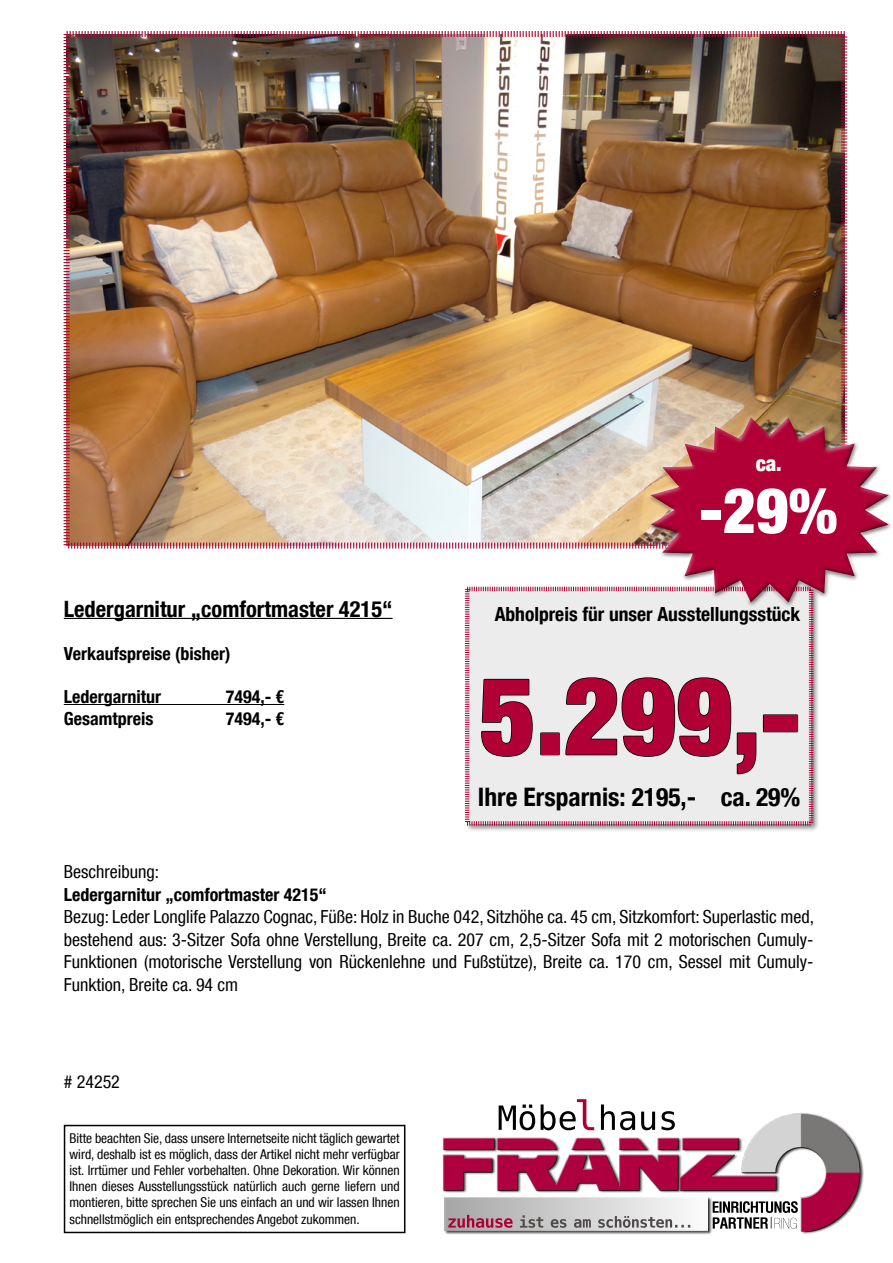
<style>
.page{position:relative;width:893px;height:1263px;background:#fff}
.page>*{position:absolute;margin:0;border:0;box-sizing:border-box;transform-origin:0 0}
.t1{font:900 condensed 108px "Helvetica Neue LT Com";color:#b10035}
.t2{font:900 condensed 63px "Helvetica Neue LT Com";color:#fff}
.t3{font:700 condensed 25.5px "Helvetica Neue LT Com";color:#000}
.t4{font:700 condensed 22.5px "Helvetica Neue LT Com";color:#000}
.t5{font:900 condensed 21px "Helvetica Neue LT Com";color:#fff}
.t6{font:700 condensed 19.5px "Helvetica Neue LT Com";color:#000}
.t7{font:condensed 18px/22.5px "Helvetica Neue LT Com";color:#000;text-align:justify}
.t8{font:700 condensed 18px "Helvetica Neue LT Com";color:#000}
.t9{font:condensed 13.5px/16.2px "Helvetica Neue LT Com";color:#000;text-align:justify}
</style>
<div class="page">
<img style="left:63px;top:31px;width:785px;height:518px">
<hr style="left:64px;top:618px;width:329px;height:1px;background:#000">
<hr style="left:64px;top:704px;width:220px;height:1px;background:#000">
<div style="left:464px;top:586px;width:356px;height:247px;background:#000;opacity:.45"></div>
<svg style="left:464px;top:586px;width:350px;height:240px;background:#e2dddf"></svg>
<div style="left:64px;top:1125px;width:341px;height:108px;border:2px solid #000"></div>
<div style="left:444px;top:1112px;width:415px;height:119px;background:#fff;opacity:.75"></div>
<div style="left:444px;top:1130px;width:416px;height:101px;background:#000;opacity:.75"></div>
<div style="left:444px;top:1197px;width:268px;height:37px;background:#000;opacity:.75"></div>
<div style="left:444px;top:1197px;width:265px;height:34px;background:#000;opacity:.75"></div>
<svg style="left:520px;top:1215px;width:170px;height:13px;background:#b1b0b0"></svg>
<svg style="left:448px;top:1215px;width:65px;height:13px"></svg>
<svg style="left:713px;top:1201px;width:85px;height:28px"></svg>
<svg style="left:499px;top:1099px;width:176px;height:31px"></svg>
<div style="left:645px;top:412px;width:247px;height:184px;background:#fff;opacity:.75"></div>
<div style="left:647px;top:415px;width:246px;height:193px;background:#000;opacity:.75"></div>
<h3 class="t4" style="left:64px;top:595px;width:330px">Ledergarnitur „comfortmaster 4215“</h3>
<h3 class="t8" style="left:64px;top:643px;width:168px">Verkaufspreise (bisher)</h3>
<h3 class="t8" style="left:64px;top:686px;width:99px">Ledergarnitur</h3>
<h3 class="t8" style="left:226px;top:686px;width:60px">7494,- €</h3>
<h3 class="t8" style="left:64px;top:707px;width:91px">Gesamtpreis</h3>
<h3 class="t8" style="left:226px;top:707px;width:60px">7494,- €</h3>
<h3 class="t5" style="left:756px;top:451px;width:28px">ca.</h3>
<h2 class="t2" style="left:700px;top:473px;width:139px">-29%</h2>
<h3 class="t6" style="left:495px;top:602px;width:307px">Abholpreis für unser Ausstellungsstück</h3>
<h1 class="t1" style="left:480px;top:652px;width:322px">5.299,-</h1>
<h3 class="t3" style="left:478px;top:781px;width:324px">Ihre Ersparnis: 2195,- ca. 29%</h3>
<h3 class="t7" style="left:64px;top:860px;width:97px">Beschreibung:</h3>
<h3 class="t8" style="left:64px;top:883px;width:265px">Ledergarnitur „comfortmaster 4215“</h3>
<p class="t7" style="left:64px;top:905px;width:752px">Bezug: Leder Longlife Palazzo Cognac, Füße: Holz in Buche 042, Sitzhöhe ca. 45 cm, Sitzkomfort: Superlastic med, bestehend aus: 3-Sitzer Sofa ohne Verstellung, Breite ca. 207 cm, 2,5-Sitzer Sofa mit 2 motorischen Cumuly-Funktionen (motorische Verstellung von Rückenlehne und Fußstütze), Breite ca. 170 cm, Sessel mit Cumuly-Funktion, Breite ca. 94 cm</p>
<h3 class="t7" style="left:64px;top:1070px;width:58px"># 24252</h3>
<p class="t9" style="left:70px;top:1129px;width:332px">Bitte beachten Sie, dass unsere Internetseite nicht täglich gewartet wird, deshalb ist es möglich, dass der Artikel nicht mehr verfügbar ist. Irrtümer und Fehler vorbehalten. Ohne Dekoration. Wir können Ihnen dieses Ausstellungsstück natürlich auch gerne liefern und montieren, bitte sprechen Sie uns einfach an und wir lassen Ihnen schnellstmöglich ein entsprechendes Angebot zukommen.</p>
</div>
